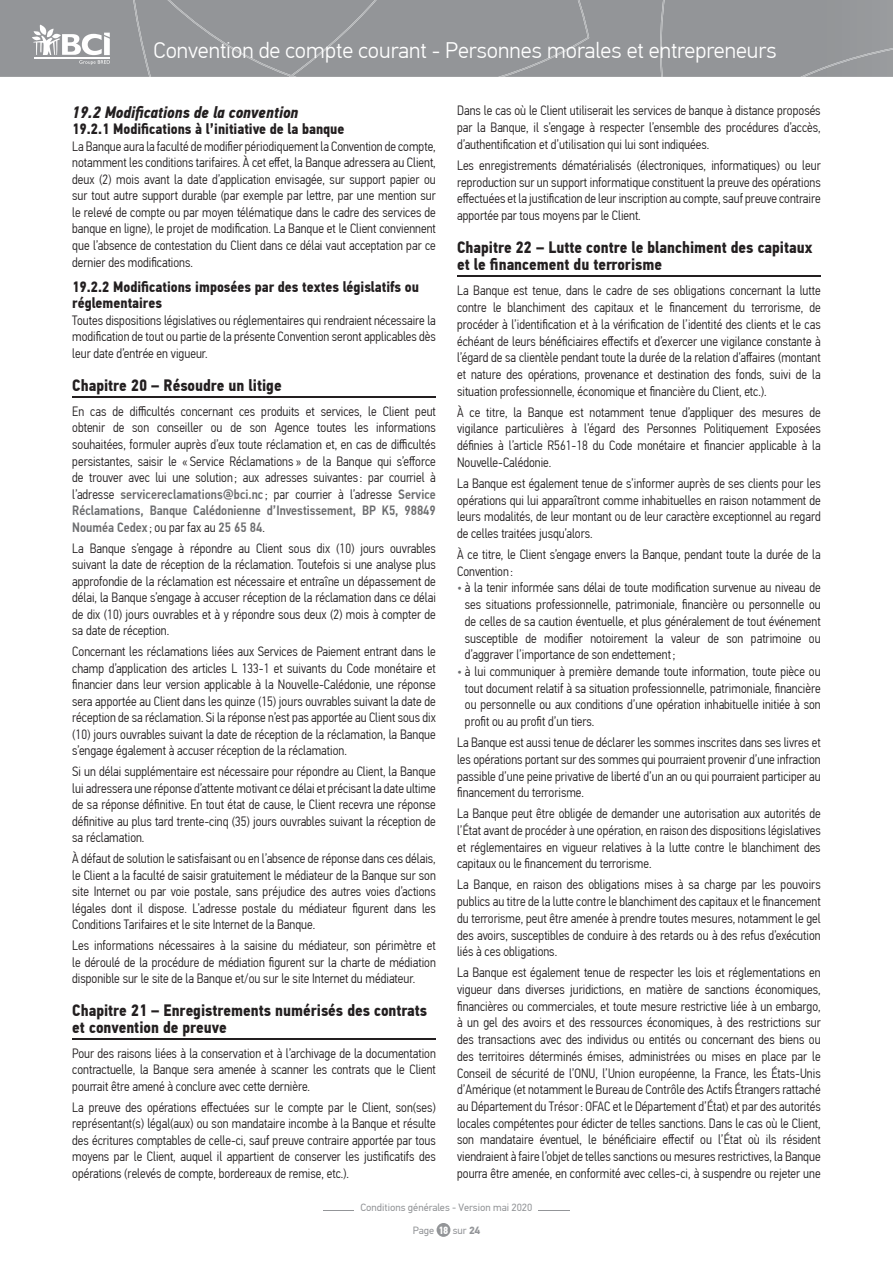
<style>
.page{position:relative;width:893px;height:1263px;background:#fff}
.page>*{position:absolute;margin:0;border:0;box-sizing:border-box;transform-origin:0 0}
.t1{font:300 22.5px "PF Din Text Pro";color:#fff}
.t2{font:700 16.5px/16.5px "PF Din Text Cond Pro";color:#231f20}
.t3{font:italic 700 16.5px "PF Din Text Cond Pro";color:#231f20}
.t4{font:700 15px/16.5px "PF Din Text Cond Pro";color:#231f20}
.t5{font:300 13.5px/16.6px "PF Din Text Cond Pro";color:#231f20;text-align:justify}
.t6{font:10.5px "PF Din Text Pro";color:#939598}
.s1{font-weight:500;color:#6d6e70}
.s2{color:#6d6e70}
.s3{font-family:"PF Din Text Cond Pro";font-weight:700;color:#fff}
.s4{font-weight:700}
</style>
<div class="page">
<div style="left:0;top:0;width:893px;height:77px;background:#939598"></div>
<div style="left:498px;top:0;width:91px;height:77px;background:#939598"></div>
<div style="left:131px;top:0;width:256px;height:77px;background:#939598"></div>
<svg style="left:659px;top:0;width:7px;height:77px"></svg>
<svg style="left:800px;top:48px;width:93px;height:29px;background:#989a9d"></svg>
<svg style="left:32px;top:25px;width:78px;height:40px"></svg>
<div style="left:437px;top:1223px;width:13px;height:14px;background:#939598;border-radius:50%"></div>
<hr style="left:323px;top:1210px;width:247px;height:1px;background:#939598">
<div style="left:355px;top:1203px;width:183px;height:10px;background:#fff"></div>
<hr style="left:72px;top:396px;width:364px;height:1px;background:#231f20">
<hr style="left:72px;top:1038px;width:364px;height:1px;background:#231f20">
<hr style="left:457px;top:276px;width:364px;height:1px;background:#231f20">
<h1 class="t1" style="left:154px;top:42px;width:624px">Convention de compte courant - Personnes morales et entrepreneurs</h1>
<p class="t3" style="left:72px;top:105px;width:228px">19.2 Modifications de la convention</p>
<p class="t4" style="left:72px;top:122px;width:274px">19.2.1 Modifications à l’initiative de la banque</p>
<p class="t5" style="left:72px;top:139px;width:365px">La Banque aura la faculté de modifier périodiquement la Convention de compte, notamment les conditions tarifaires. À cet effet, la Banque adressera au Client, deux (2) mois avant la date d’application envisagée, sur support papier ou sur tout autre support durable (par exemple par lettre, par une mention sur le relevé de compte ou par moyen télématique dans le cadre des services de banque en ligne), le projet de modification. La Banque et le Client conviennent que l’absence de contestation du Client dans ce délai vaut acceptation par ce dernier des modifications.</p>
<p class="t4" style="left:72px;top:280px;width:348px">19.2.2 Modifications imposées par des textes législatifs ou réglementaires</p>
<p class="t5" style="left:72px;top:313px;width:365px">Toutes dispositions législatives ou réglementaires qui rendraient nécessaire la modification de tout ou partie de la présente Convention seront applicables dès leur date d’entrée en vigueur.</p>
<p class="t2" style="left:72px;top:378px;width:211px">Chapitre 20 – Résoudre un litige</p>
<p class="t5" style="left:72px;top:404px;width:365px">En cas de difficultés concernant ces produits et services, le Client peut obtenir de son conseiller ou de son Agence toutes les informations souhaitées, formuler auprès d’eux toute réclamation et, en cas de difficultés persistantes, saisir le « Service Réclamations » de la Banque qui s’efforce de trouver avec lui une solution ; aux adresses suivantes : par courriel à l’adresse <span class="s1">servicereclamations@bci.nc</span> ; par courrier à l’adresse <span class="s1">Service Réclamations, Banque Calédonienne d’Investissement, BP K5, 98849<br>Nouméa Cedex</span> ; ou par fax au <span class="s1">25 65 84</span>.</p>
<p class="t5" style="left:72px;top:541px;width:365px">La Banque s’engage à répondre au Client sous dix (10) jours ouvrables suivant la date de réception de la réclamation. Toutefois si une analyse plus approfondie de la réclamation est nécessaire et entraîne un dépassement de délai, la Banque s’engage à accuser réception de la réclamation dans ce délai de dix (10) jours ouvrables et à y répondre sous deux (2) mois à compter de sa date de réception.</p>
<p class="t5" style="left:72px;top:644px;width:365px">Concernant les réclamations liées aux Services de Paiement entrant dans le champ d’application des articles L 133-1 et suivants du Code monétaire et financier dans leur version applicable à la Nouvelle-Calédonie, une réponse sera apportée au Client dans les quinze (15) jours ouvrables suivant la date de réception de sa réclamation. Si la réponse n’est pas apportée au Client sous dix (10) jours ouvrables suivant la date de réception de la réclamation, la Banque s’engage également à accuser réception de la réclamation.</p>
<p class="t5" style="left:72px;top:764px;width:365px">Si un délai supplémentaire est nécessaire pour répondre au Client, la Banque lui adressera une réponse d’attente motivant ce délai et précisant la date ultime de sa réponse définitive. En tout état de cause, le Client recevra une réponse définitive au plus tard trente-cinq (35) jours ouvrables suivant la réception de sa réclamation.</p>
<p class="t5" style="left:72px;top:851px;width:365px">À défaut de solution le satisfaisant ou en l’absence de réponse dans ces délais, le Client a la faculté de saisir gratuitement le médiateur de la Banque sur son site Internet ou par voie postale, sans préjudice des autres voies d’actions légales dont il dispose. L’adresse postale du médiateur figurent dans les Conditions Tarifaires et le site Internet de la Banque.</p>
<p class="t5" style="left:72px;top:938px;width:365px">Les informations nécessaires à la saisine du médiateur, son périmètre et le déroulé de la procédure de médiation figurent sur la charte de médiation disponible sur le site de la Banque et/ou sur le site Internet du médiateur.</p>
<p class="t2" style="left:72px;top:1004px;width:356px">Chapitre 21 – Enregistrements numérisés des contrats et convention de preuve</p>
<p class="t5" style="left:72px;top:1046px;width:365px">Pour des raisons liées à la conservation et à l’archivage de la documentation contractuelle, la Banque sera amenée à scanner les contrats que le Client pourrait être amené à conclure avec cette dernière.</p>
<p class="t5" style="left:72px;top:1100px;width:365px">La preuve des opérations effectuées sur le compte par le Client, son(ses) représentant(s) légal(aux) ou son mandataire incombe à la Banque et résulte des écritures comptables de celle-ci, sauf preuve contraire apportée par tous moyens par le Client, auquel il appartient de conserver les justificatifs des opérations (relevés de compte, bordereaux de remise, etc.).</p>
<p class="t5" style="left:457px;top:104px;width:365px">Dans le cas où le Client utiliserait les services de banque à distance proposés par la Banque, il s’engage à respecter l’ensemble des procédures d’accès, d’authentification et d’utilisation qui lui sont indiquées.</p>
<p class="t5" style="left:457px;top:158px;width:365px">Les enregistrements dématérialisés (électroniques, informatiques) ou leur reproduction sur un support informatique constituent la preuve des opérations effectuées et la justification de leur inscription au compte, sauf preuve contraire apportée par tous moyens par le Client.</p>
<p class="t2" style="left:457px;top:241px;width:357px">Chapitre 22 – Lutte contre le blanchiment des capitaux et le financement du terrorisme</p>
<p class="t5" style="left:457px;top:284px;width:365px">La Banque est tenue, dans le cadre de ses obligations concernant la lutte contre le blanchiment des capitaux et le financement du terrorisme, de procéder à l’identification et à la vérification de l’identité des clients et le cas échéant de leurs bénéficiaires effectifs et d’exercer une vigilance constante à l’égard de sa clientèle pendant toute la durée de la relation d’affaires (montant et nature des opérations, provenance et destination des fonds, suivi de la situation professionnelle, économique et financière du Client, etc.).</p>
<p class="t5" style="left:457px;top:405px;width:365px">À ce titre, la Banque est notamment tenue d’appliquer des mesures de vigilance particulières à l’égard des Personnes Politiquement Exposées définies à l’article R561-18 du Code monétaire et financier applicable à la Nouvelle-Calédonie.</p>
<p class="t5" style="left:457px;top:476px;width:365px">La Banque est également tenue de s’informer auprès de ses clients pour les opérations qui lui apparaîtront comme inhabituelles en raison notamment de leurs modalités, de leur montant ou de leur caractère exceptionnel au regard de celles traitées jusqu’alors.</p>
<p class="t5" style="left:457px;top:547px;width:365px">À ce titre, le Client s’engage envers la Banque, pendant toute la durée de la<br>Convention :</p>
<p class="t5" style="left:465px;top:581px;width:357px;text-indent:-8px"><span class="s2">•</span> à la tenir informée sans délai de toute modification survenue au niveau de ses situations professionnelle, patrimoniale, financière ou personnelle ou de celles de sa caution éventuelle, et plus généralement de tout événement susceptible de modifier notoirement la valeur de son patrimoine ou d’aggraver l’importance de son endettement ;</p>
<p class="t5" style="left:465px;top:664px;width:357px;text-indent:-8px"><span class="s2">•</span> à lui communiquer à première demande toute information, toute pièce ou tout document relatif à sa situation professionnelle, patrimoniale, financière ou personnelle ou aux conditions d’une opération inhabituelle initiée à son profit ou au profit d’un tiers.</p>
<p class="t5" style="left:457px;top:735px;width:365px">La Banque est aussi tenue de déclarer les sommes inscrites dans ses livres et les opérations portant sur des sommes qui pourraient provenir d’une infraction passible d’une peine privative de liberté d’un an ou qui pourraient participer au financement du terrorisme.</p>
<p class="t5" style="left:457px;top:806px;width:365px">La Banque peut être obligée de demander une autorisation aux autorités de l’État avant de procéder à une opération, en raison des dispositions législatives et réglementaires en vigueur relatives à la lutte contre le blanchiment des capitaux ou le financement du terrorisme.</p>
<p class="t5" style="left:457px;top:878px;width:365px">La Banque, en raison des obligations mises à sa charge par les pouvoirs publics au titre de la lutte contre le blanchiment des capitaux et le financement du terrorisme, peut être amenée à prendre toutes mesures, notamment le gel des avoirs, susceptibles de conduire à des retards ou à des refus d’exécution liés à ces obligations.</p>
<p class="t5" style="left:457px;top:965px;width:365px">La Banque est également tenue de respecter les lois et réglementations en vigueur dans diverses juridictions, en matière de sanctions économiques, financières ou commerciales, et toute mesure restrictive liée à un embargo, à un gel des avoirs et des ressources économiques, à des restrictions sur des transactions avec des individus ou entités ou concernant des biens ou des territoires déterminés émises, administrées ou mises en place par le Conseil de sécurité de l’ONU, l’Union européenne, la France, les États-Unis d’Amérique (et notamment le Bureau de Contrôle des Actifs Étrangers rattaché au Département du Trésor : OFAC et le Département d’État) et par des autorités locales compétentes pour édicter de telles sanctions. Dans le cas où le Client, son mandataire éventuel, le bénéficiaire effectif ou l’État où ils résident viendraient à faire l’objet de telles sanctions ou mesures restrictives, la Banque pourra être amenée, en conformité avec celles-ci, à suspendre ou rejeter une</p>
<p class="t6" style="left:360px;top:1203px;width:173px">Conditions générales - Version mai 2020</p>
<p class="t6" style="left:413px;top:1225px;width:69px">Page <span class="s3">18</span> sur <span class="s4">24</span></p>
</div>
